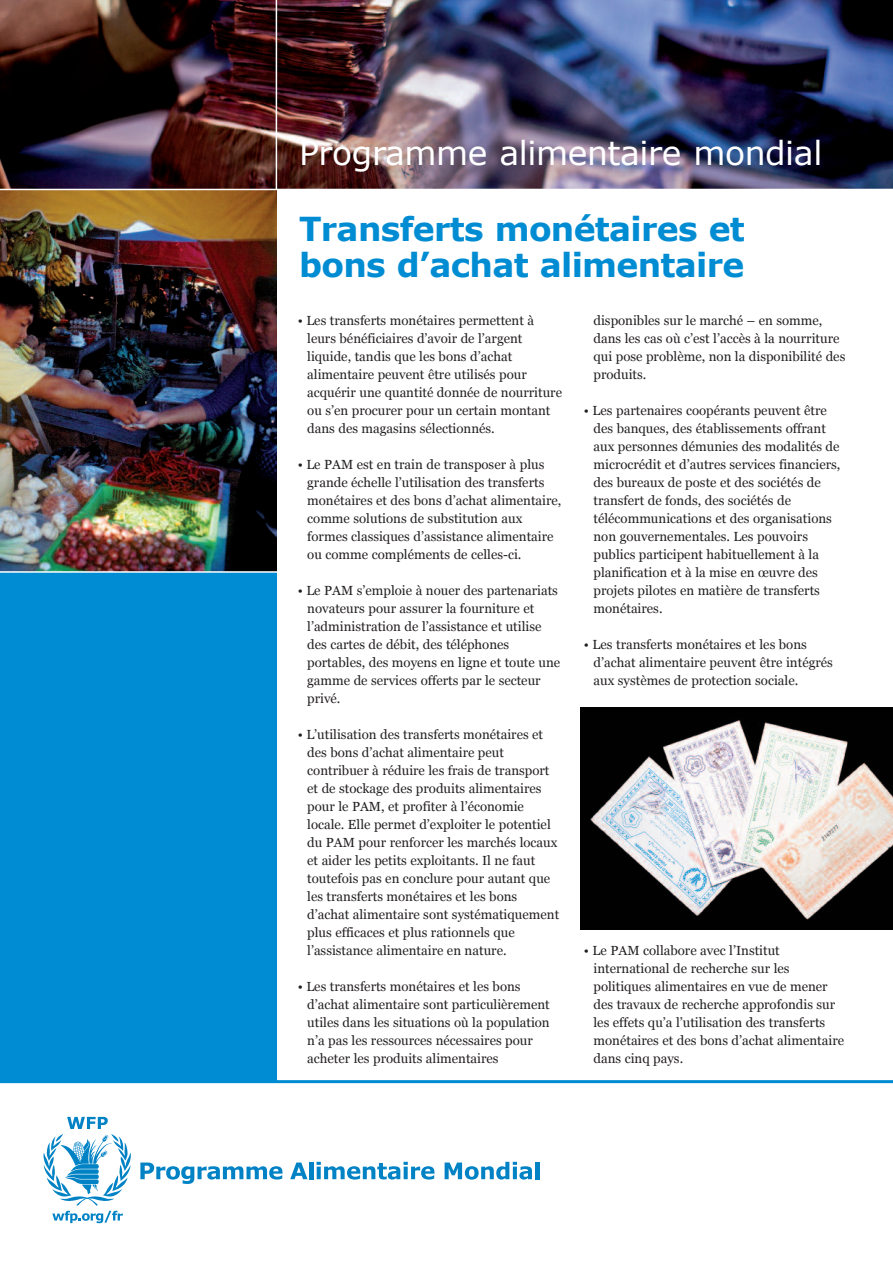
<style>
.page{position:relative;width:893px;height:1263px;background:#fff}
.page>*{position:absolute;margin:0;border:0;box-sizing:border-box;transform-origin:0 0}
.t1{font:700 33px/36px "Verdana";letter-spacing:-.02em;color:#008cd2}
.t2{font:33px "Verdana";letter-spacing:-.015em;color:#fff}
.t3{font:13.2px/18px "Georgia";color:#231f20}
</style>
<div class="page">
<div style="left:0;top:0;width:276px;height:1082px;background:#008cd2"></div>
<img style="left:0;top:190px;width:276px;height:381px">
<img style="left:0;top:0;width:893px;height:189px">
<hr style="left:0;top:189px;width:893px;height:1px;background:#fff">
<hr style="left:276px;top:0;width:1px;height:189px;background:#fff">
<hr style="left:0;top:571px;width:292px;height:2px;background:#fff">
<hr style="left:0;top:1080px;width:893px;height:3px;background:#008cd2">
<svg style="left:140px;top:1162px;width:142px;height:22px"></svg>
<svg style="left:290px;top:1162px;width:17px;height:17px"></svg>
<hr style="left:309px;top:1162px;width:4px;height:17px;background:#0082c5">
<svg style="left:317px;top:1162px;width:117px;height:17px"></svg>
<svg style="left:445px;top:1162px;width:87px;height:17px"></svg>
<hr style="left:535px;top:1162px;width:4px;height:17px;background:#0082c5">
<svg style="left:43px;top:1117px;width:88px;height:106px"></svg>
<img style="left:580px;top:707px;width:313px;height:223px">
<h1 class="t2" style="left:299px;top:132px;width:525px">Programme alimentaire mondial</h1>
<h1 class="t1" style="left:299px;top:210px;width:447px">Transferts monétaires et bons d’achat alimentaire</h1>
<p class="t3" style="left:307px;top:311px;width:256px;text-indent:-10px">• Les transferts monétaires permettent à leurs bénéficiaires d’avoir de l’argent liquide, tandis que les bons d’achat alimentaire peuvent être utilisés pour acquérir une quantité donnée de nourriture ou s’en procurer pour un certain montant dans des magasins sélectionnés.</p>
<p class="t3" style="left:307px;top:455px;width:256px;text-indent:-10px">• Le PAM est en train de transposer à plus grande échelle l’utilisation des transferts monétaires et des bons d’achat alimentaire, comme solutions de substitution aux formes classiques d’assistance alimentaire ou comme compléments de celles-ci.</p>
<p class="t3" style="left:307px;top:581px;width:254px;text-indent:-10px">• Le PAM s’emploie à nouer des partenariats novateurs pour assurer la fourniture et l’administration de l’assistance et utilise des cartes de débit, des téléphones portables, des moyens en ligne et toute une gamme de services offerts par le secteur privé.</p>
<p class="t3" style="left:307px;top:725px;width:253px;text-indent:-10px">• L’utilisation des transferts monétaires et des bons d’achat alimentaire peut contribuer à réduire les frais de transport et de stockage des produits alimentaires pour le PAM, et profiter à l’économie locale. Elle permet d’exploiter le potentiel du PAM pour renforcer les marchés locaux et aider les petits exploitants. Il ne faut toutefois pas en conclure pour autant que les transferts monétaires et les bons d’achat alimentaire sont systématiquement plus efficaces et plus rationnels que l’assistance alimentaire en nature.</p>
<p class="t3" style="left:307px;top:977px;width:244px;text-indent:-10px">• Les transferts monétaires et les bons d’achat alimentaire sont particulièrement utiles dans les situations où la population n’a pas les ressources nécessaires pour acheter les produits alimentaires</p>
<p class="t3" style="left:593px;top:311px;width:253px">disponibles sur le marché – en somme, dans les cas où c’est l’accès à la nourriture qui pose problème, non la disponibilité des produits.</p>
<p class="t3" style="left:593px;top:402px;width:248px;text-indent:-10px">• Les partenaires coopérants peuvent être des banques, des établissements offrant aux personnes démunies des modalités de microcrédit et d’autres services financiers, des bureaux de poste et des sociétés de transfert de fonds, des sociétés de télécommunications et des organisations non gouvernementales. Les pouvoirs publics participent habituellement à la planification et à la mise en œuvre des projets pilotes en matière de transferts monétaires.</p>
<p class="t3" style="left:593px;top:636px;width:241px;text-indent:-10px">• Les transferts monétaires et les bons d’achat alimentaire peuvent être intégrés aux systèmes de protection sociale.</p>
<p class="t3" style="left:593px;top:942px;width:252px;text-indent:-10px">• Le PAM collabore avec l’Institut international de recherche sur les politiques alimentaires en vue de mener des travaux de recherche approfondis sur les effets qu’a l’utilisation des transferts monétaires et des bons d’achat alimentaire dans cinq pays.</p>
</div>
